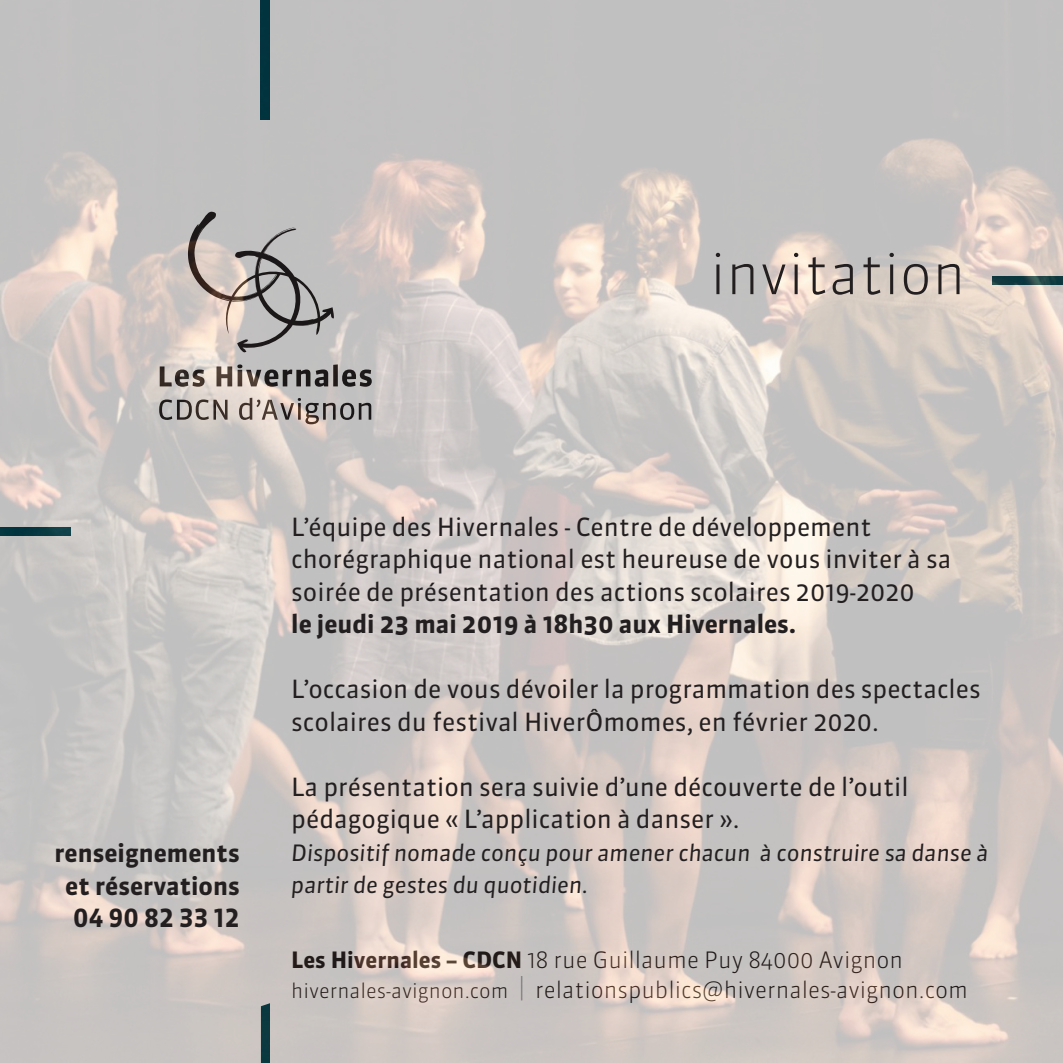
<style>
.page{position:relative;width:1063px;height:1063px;background:#fff}
.page>*{position:absolute;margin:0;border:0;box-sizing:border-box;transform-origin:0 0}
.t1{font:300 55.75px "Sanuk OT";color:#231f20}
.t2{font:25px/32.5px "Sanuk Pro";color:#231f20}
.t3{font:700 25px/32.5px "Sanuk OT";color:#231f20;text-align:right}
.t4{font:300 22.5px "Sanuk OT";color:#231f20}
.t5{font:italic 22.5px/32.5px "Sanuk OT";color:#231f20}
.s1{font-family:"Sanuk OT";font-weight:700}
.s2{font-weight:700}
.s3{font-size:20px}
.s4{font-size:24.75px;color:#939598}
</style>
<div class="page">
<img style="left:0;top:0;width:1063px;height:1063px">
<p class="t1" style="left:710px;top:239px;width:257px">invitation</p>
<p class="t3" style="left:54px;top:837px;width:187px">renseignements et réservations<br>04 90 82 33 12</p>
<p class="t2" style="left:291px;top:510px;width:662px">L’équipe des Hivernales - Centre de développement chorégraphique national est heureuse de vous inviter à sa soirée de présentation des actions scolaires 2019-2020<br><span class="s1">le jeudi 23 mai 2019 à 18h30 aux Hivernales.</span></p>
<p class="t2" style="left:291px;top:673px;width:691px">L’occasion de vous dévoiler la programmation des spectacles scolaires du festival HiverÔmomes, en février 2020.</p>
<p class="t2" style="left:291px;top:770px;width:619px">La présentation sera suivie d’une découverte de l’outil pédagogique « L’application à danser ».</p>
<p class="t5" style="left:291px;top:836px;width:699px">Dispositif nomade conçu pour amener chacun à construire sa danse à partir de gestes du quotidien.</p>
<p class="t4" style="left:291px;top:945px;width:613px"><span class="s2">Les Hivernales – CDCN</span> 18 rue Guillaume Puy 84000 Avignon</p>
<p class="t4" style="left:291px;top:975px;width:678px"><span class="s3">hivernales-avignon.com</span> <span class="s4">|</span> relationspublics@hivernales-avignon.com</p>
</div>
